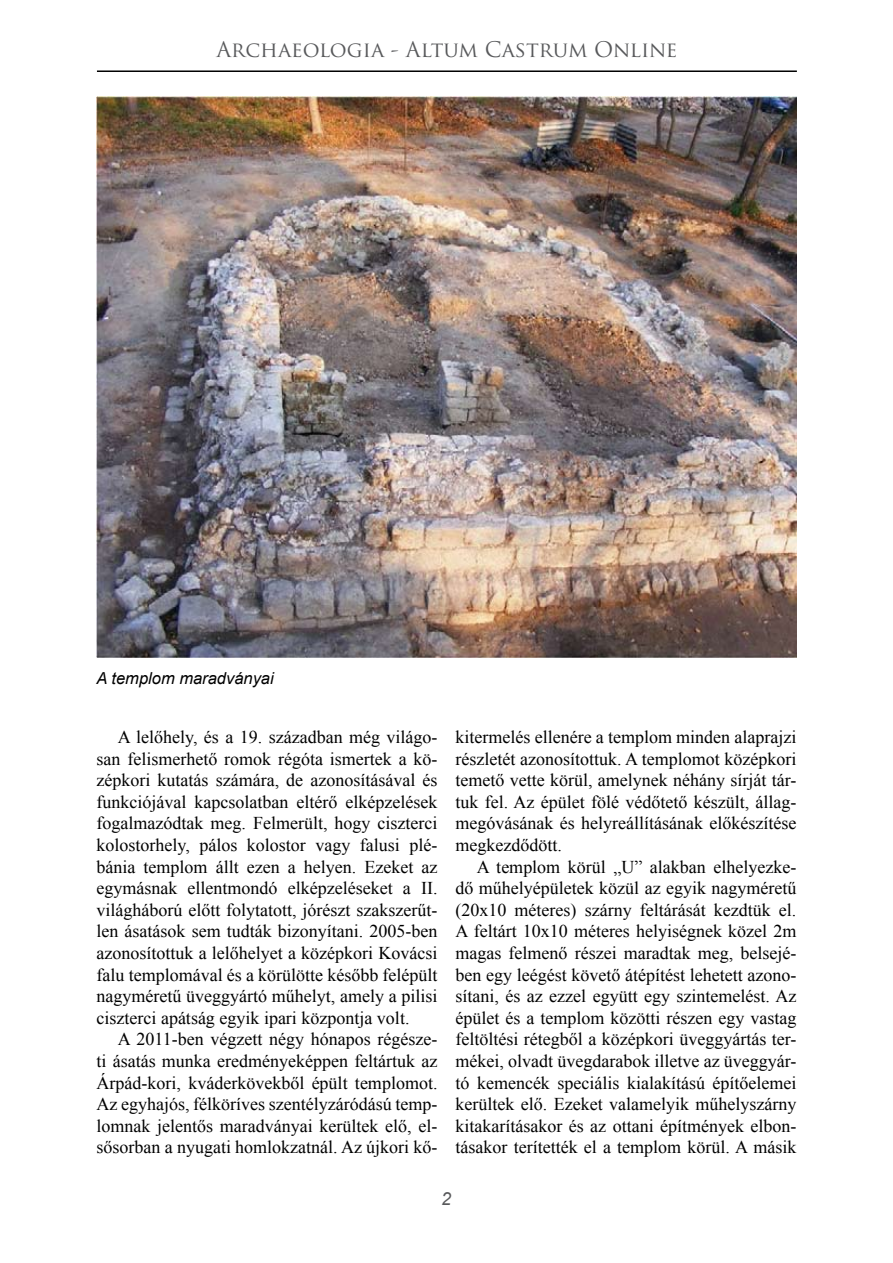
<style>
.page{position:relative;width:893px;height:1263px;background:#fff}
.page>*{position:absolute;margin:0;border:0;box-sizing:border-box;transform-origin:0 0}
.t1{font:21px "Trajan Pro";color:#58595b}
.t2{font:18px/21.6px "Times New Roman";color:#000;text-align:justify}
.t3{font:italic 18px "Arial";color:#58595b}
.t4{font:italic 16.5px "Arial";color:#000}
</style>
<div class="page">
<hr style="left:97px;top:70px;width:700px;height:2px;background:#000">
<img style="left:97px;top:97px;width:699px;height:560px">
<p class="t1" style="left:216px;top:36px;width:463px">Archaeologia - Altum Castrum Online</p>
<p class="t4" style="left:97px;top:667px;width:179px">A templom maradványai</p>
<p class="t2" style="left:97px;top:726px;width:342px;text-indent:21px">A lelőhely, és a 19. században még világo&shy;san felismerhető romok régóta ismertek a kö&shy;zépkori kutatás számára, de azonosításával és funkciójával kapcsolatban eltérő elképzelések fogalmazódtak meg. Felmerült, hogy ciszterci kolostorhely, pálos kolostor vagy falusi plé&shy;bánia templom állt ezen a helyen. Ezeket az egymásnak ellentmondó elképzeléseket a II. világháború előtt folytatott, jórészt szakszerűt&shy;len ásatások sem tudták bizonyítani. 2005-ben azonosítottuk a lelőhelyet a középkori Kovácsi falu templomával és a körülötte később felépült nagyméretű üveggyártó műhelyt, amely a pilisi ciszterci apátság egyik ipari központja volt.</p>
<p class="t2" style="left:97px;top:1028px;width:342px;text-indent:21px">A 2011-ben végzett négy hónapos régésze&shy;ti ásatás munka eredményeképpen feltártuk az Árpád-kori, kváderkövekből épült templomot.<br>Az egyhajós, félköríves szentélyzáródású temp&shy;lomnak jelentős maradványai kerültek elő, el&shy;sősorban a nyugati homlokzatnál. Az újkori kő-</p>
<p class="t2" style="left:455px;top:726px;width:342px">kitermelés ellenére a templom minden alaprajzi részletét azonosítottuk. A templomot középkori temető vette körül, amelynek néhány sírját tár&shy;tuk fel. Az épület fölé védőtető készült, állag&shy;megóvásának és helyreállításának előkészítése megkezdődött.</p>
<p class="t2" style="left:455px;top:855px;width:342px;text-indent:21px">A templom körül „U” alakban elhelyezke&shy;dő műhelyépületek közül az egyik nagyméretű (20x10 méteres) szárny feltárását kezdtük el.<br>A feltárt 10x10 méteres helyiségnek közel 2m magas felmenő részei maradtak meg, belsejé&shy;ben egy leégést követő átépítést lehetett azono&shy;sítani, és az ezzel együtt egy szintemelést. Az épület és a templom közötti részen egy vastag feltöltési rétegből a középkori üveggyártás ter&shy;mékei, olvadt üvegdarabok illetve az üveggyár&shy;tó kemencék speciális kialakítású építőelemei kerültek elő. Ezeket valamelyik műhelyszárny kitakarításakor és az ottani építmények elbon&shy;tásakor terítették el a templom körül. A másik</p>
<p class="t3" style="left:441px;top:1187px;width:12px">2</p>
</div>
